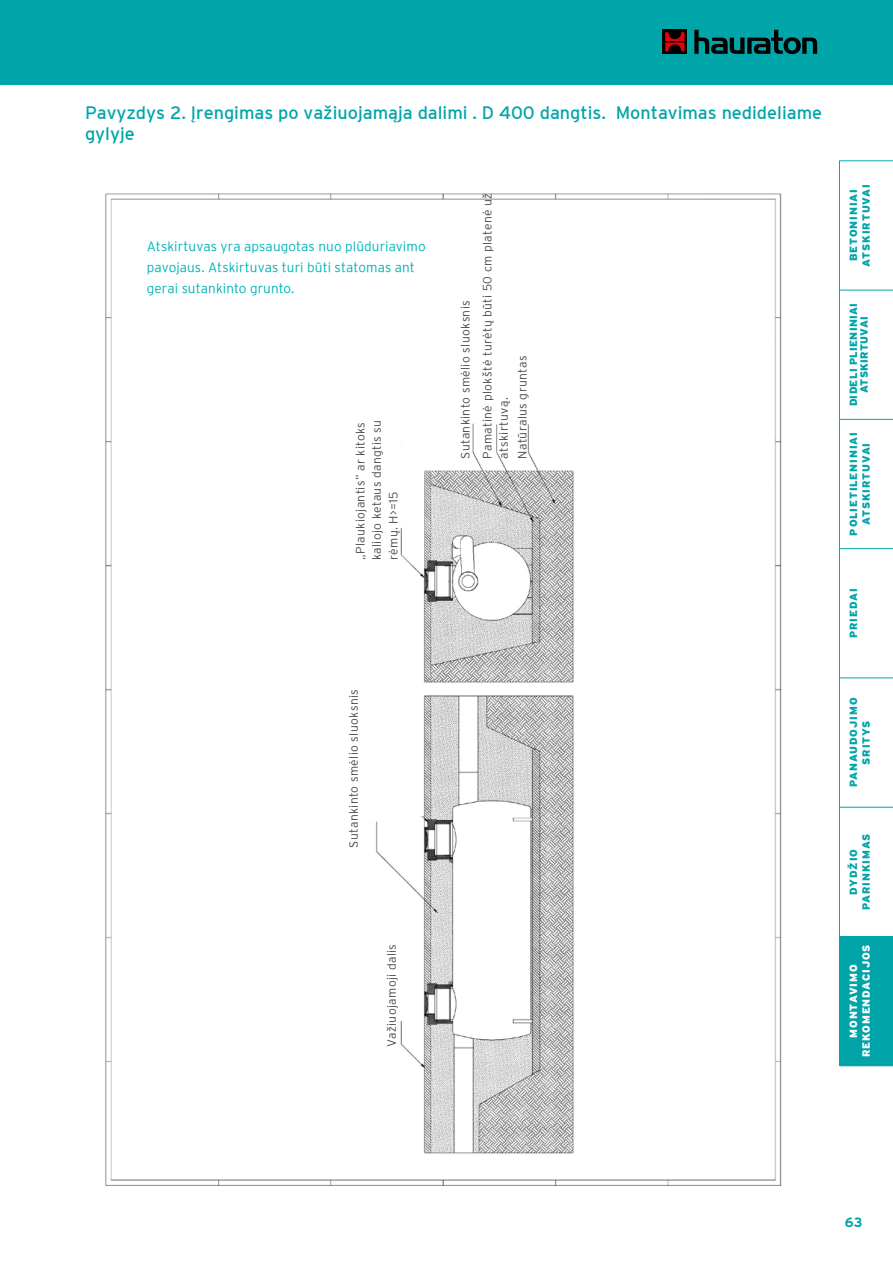
<style>
.page{position:relative;width:893px;height:1263px;background:#fff}
.page>*{position:absolute;margin:0;border:0;box-sizing:border-box;transform-origin:0 0}
.t1{font:18px/21.6px "Interstate LT Regular";color:#00a5aa}
.t2{font:13.5px/21px "Interstate LT Light";letter-spacing:.005em;color:#00b3b7}
.t3{font:700 13.5px "Interstate Pl";color:#00a5aa}
.t4{font:12px/16.5px "Interstate LT Light";letter-spacing:.03em;color:#494948}
.t5{font:900 10.5px/12.6px "Interstate Pl";letter-spacing:.075em;color:#00a4a8;text-align:center}
.t6{font:900 10.5px/10.5px "Interstate Pl";letter-spacing:.03em;color:#00a4a8;text-align:center}
.t7{font:900 10.5px/12.6px "Interstate Pl";letter-spacing:.08em;color:#fff;text-align:center}
</style>
<div class="page">
<div style="left:0;top:0;width:893px;height:85px;background:#00a5aa"></div>
<div style="left:663px;top:30px;width:24px;height:24px;background:linear-gradient(to right,#000,#000)"></div>
<svg style="left:665px;top:32px;width:19px;height:19px"></svg>
<svg style="left:694px;top:30px;width:123px;height:24px"></svg>
<img style="left:105px;top:193px;width:677px;height:993px">
<div style="left:390px;top:726px;width:33px;height:90px;background:#fff"></div>
<div style="left:839px;top:936px;width:54px;height:130px;background:#00a4a8"></div>
<hr style="left:839px;top:807px;width:1px;height:129px;background:#00a5aa">
<hr style="left:839px;top:678px;width:1px;height:129px;background:#00a5aa">
<hr style="left:839px;top:549px;width:1px;height:129px;background:#00a5aa">
<hr style="left:839px;top:419px;width:1px;height:130px;background:#00a5aa">
<hr style="left:839px;top:290px;width:1px;height:129px;background:#00a5aa">
<hr style="left:839px;top:160px;width:1px;height:130px;background:#00a5aa">
<hr style="left:840px;top:160px;width:53px;height:1px;background:#00a5aa">
<hr style="left:840px;top:807px;width:53px;height:1px;background:#00a5aa">
<hr style="left:840px;top:678px;width:53px;height:1px;background:#00a5aa">
<hr style="left:840px;top:548px;width:53px;height:1px;background:#00a5aa">
<hr style="left:840px;top:419px;width:53px;height:1px;background:#00a5aa">
<hr style="left:840px;top:290px;width:53px;height:1px;background:#00a5aa">
<h1 class="t1" style="left:85px;top:102px;width:739px">Pavyzdys 2. Įrengimas po važiuojamąja dalimi . D 400 dangtis. Montavimas nedideliame gylyje</h1>
<p class="t2" style="left:147px;top:235px;width:280px">Atskirtuvas yra apsaugotas nuo plūduriavimo pavojaus. Atskirtuvas turi būti statomas ant gerai sutankinto grunto.</p>
<p class="t4" style="left:352px;top:560px;width:142px;rotate:-90deg">„Plaukiojantis” ar kitoks kaliojo ketaus dangtis su rėmų. H&gt;=15</p>
<p class="t4" style="left:454px;top:459px;width:267px;line-height:22px;rotate:-90deg">Sutankinto smėlio sluoksnis<br>Pamatinė plokštė turėtų būti 50 cm platenė už</p>
<p class="t4" style="left:494px;top:459px;width:105px;line-height:18.6px;rotate:-90deg">atskirtuvą.<br>Natūralus gruntas</p>
<p class="t4" style="left:345px;top:847px;width:160px;rotate:-90deg">Sutankinto smėlio sluoksnis</p>
<p class="t4" style="left:383px;top:1047px;width:104px;rotate:-90deg">Važiuojamoji dalis</p>
<p class="t5" style="left:847px;top:267px;width:84px;rotate:-90deg">BETONINIAI<br>ATSKIRTUVAI</p>
<p class="t6" style="left:848px;top:406px;width:105px;rotate:-90deg">DIDELI PLIENINIAI<br>ATSKIRTUVAI</p>
<p class="t5" style="left:847px;top:535px;width:105px;rotate:-90deg">POLIETILENINIAI<br>ATSKIRTUVAI</p>
<p class="t5" style="left:847px;top:638px;width:51px;rotate:-90deg">PRIEDAI</p>
<p class="t5" style="left:847px;top:787px;width:91px;rotate:-90deg">PANAUDOJIMO<br>SRITYS</p>
<p class="t5" style="left:847px;top:910px;width:78px;rotate:-90deg">DYDŽIO<br>PARINKIMAS</p>
<p class="t7" style="left:847px;top:1057px;width:114px;rotate:-90deg">MONTAVIMO<br>REKOMENDACIJOS</p>
<p class="t3" style="left:845px;top:1215px;width:19px">63</p>
</div>
